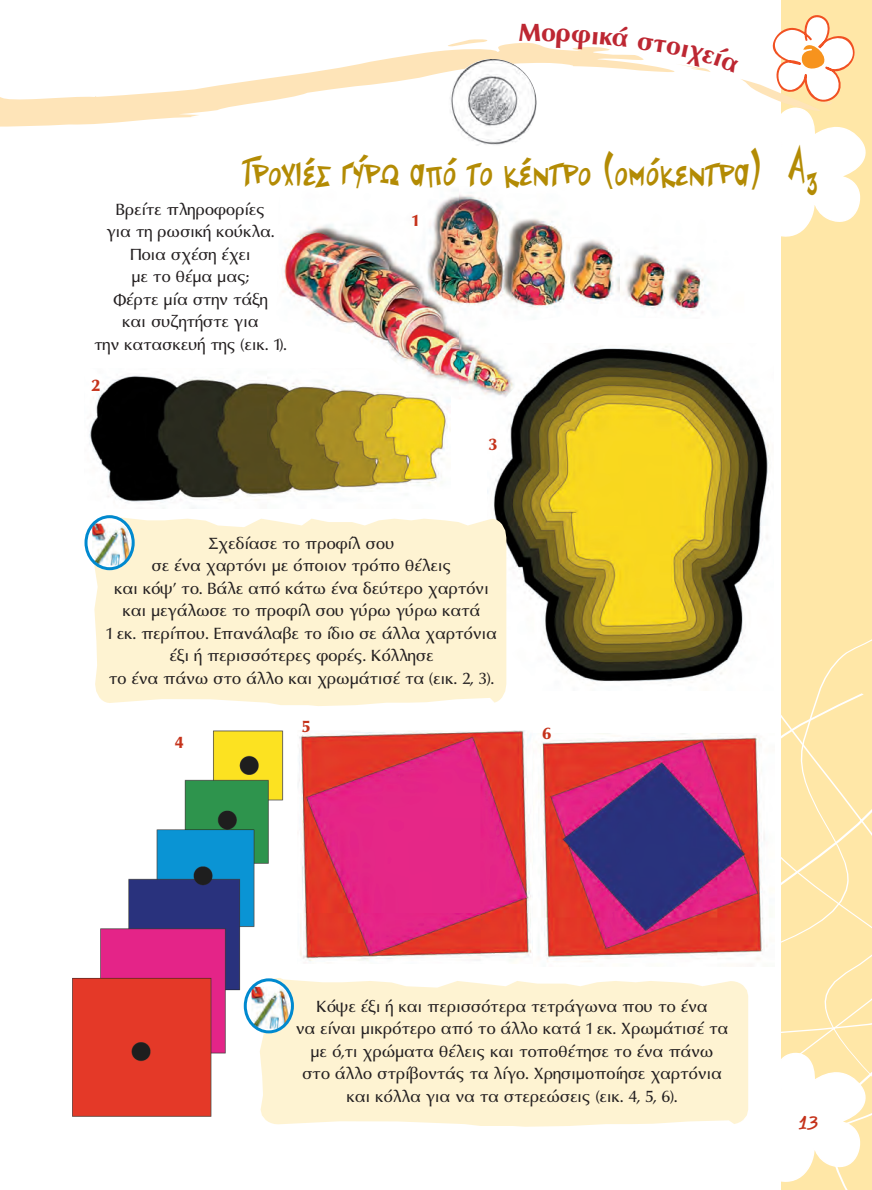
<style>
.page{position:relative;width:872px;height:1190px;background:#fff}
.page>*{position:absolute;margin:0;border:0;box-sizing:border-box;transform-origin:0 0}
.t1{font:700 52.5px "PF Flying Saucer";color:#b38b04;scale:.65 1}
.t2{font:700 42px "PF Flying Saucer";color:#b38b04;scale:.89 1}
.t3{font:700 32.4px "Mg Optima UC Pol";color:#bd2732}
.t4{font:700 24px "CF Marker";color:#c5321a;scale:1.2 1}
.t5{font:21px/22.5px "Mg Optima UC Pol";letter-spacing:.01em;color:#231f20;text-align:center}
.t6{font:700 21px "Mg Optima UC Pol";color:#c5321a}
</style>
<div class="page">
<div style="left:780px;top:0;width:92px;height:1189px;background:#ffe7a7"></div>
<svg style="left:780px;top:536px;width:92px;height:653px"></svg>
<svg style="left:780px;top:1052px;width:85px;height:129px"></svg>
<svg style="left:461px;top:39px;width:27px;height:3px"></svg>
<svg style="left:0;top:42px;width:637px;height:85px"></svg>
<img style="left:89px;top:375px;width:361px;height:128px">
<img style="left:487px;top:396px;width:282px;height:289px">
<img style="left:72px;top:730px;width:212px;height:387px">
<img style="left:298px;top:730px;width:235px;height:232px">
<img style="left:539px;top:733px;width:228px;height:229px">
<img style="left:448px;top:59px;width:89px;height:87px">
<img style="left:276px;top:194px;width:468px;height:206px">
<div style="left:94px;top:514px;width:412px;height:192px;background:#fef3d2"></div>
<svg style="left:86px;top:516px;width:47px;height:52px"></svg>
<img style="left:92px;top:523px;width:41px;height:42px">
<div style="left:84px;top:515px;width:51px;height:55px;border:3px solid #0089cf;border-radius:50%"></div>
<div style="left:259px;top:977px;width:489px;height:149px;background:#fef3d2"></div>
<img style="left:571px;top:238px;width:48px;height:66px">
<svg style="left:245px;top:979px;width:47px;height:52px"></svg>
<img style="left:251px;top:986px;width:41px;height:42px">
<div style="left:244px;top:978px;width:50px;height:55px;border:3px solid #0089cf;border-radius:50%"></div>
<svg style="left:541px;top:42px;width:88px;height:8px"></svg>
<svg style="left:637px;top:14px;width:228px;height:223px"></svg>
<h3 class="t3" style="left:518px;top:16px;width:24px">Μ</h3>
<h2 class="t2" style="left:242px;top:147px;width:585px">Τροχιές γύρω από το κέντρο (ομόκεντρα)</h2>
<h2 class="t2" style="left:356px;top:148px;width:15px">ã</h2>
<p class="t5" style="left:94px;top:198px;width:194px">Βρείτε πληροφορίες<br>για τη ρωσική κούκλα.<br>Ποια σχέση έχει<br>με το θέμα μας;<br>Φέρτε μία στην τάξη<br>και συζητήστε για<br>την κατασκευή της (εικ. 1).</p>
<p class="t6" style="left:91px;top:374px;width:11px">2</p>
<p class="t6" style="left:412px;top:209px;width:8px">1</p>
<p class="t6" style="left:488px;top:433px;width:10px">3</p>
<h1 class="t1" style="left:788px;top:141px;width:47px">Α3</h1>
<p class="t5" style="left:106px;top:531px;width:392px">Σχεδίασε το προφίλ σου<br>σε ένα χαρτόνι με όποιον τρόπο θέλεις<br>και κόψ’ το. Βάλε από κάτω ένα δεύτερο χαρτόνι και μεγάλωσε το προφίλ σου γύρω γύρω κατά<br>1 εκ. περίπου. Επανάλαβε το ίδιο σε άλλα χαρτόνια έξι ή περισσότερες φορές. Κόλλησε<br>το ένα πάνω στο άλλο και χρωμάτισέ τα (εικ. 2, 3).</p>
<p class="t6" style="left:175px;top:731px;width:10px">4</p>
<p class="t6" style="left:302px;top:715px;width:10px">5</p>
<p class="t6" style="left:542px;top:722px;width:11px">6</p>
<p class="t5" style="left:296px;top:994px;width:434px">Κόψε έξι ή και περισσότερα τετράγωνα που το ένα<br>να είναι μικρότερο από το άλλο κατά 1 εκ. Χρωμάτισέ τα με ό,τι χρώματα θέλεις και τοποθέτησε το ένα πάνω στο άλλο στρίβοντάς τα λίγο. Χρησιμοποίησε χαρτόνια και κόλλα για να τα στερεώσεις (εικ. 4, 5, 6).</p>
<p class="t4" style="left:798px;top:1109px;width:17px">13</p>
</div>
